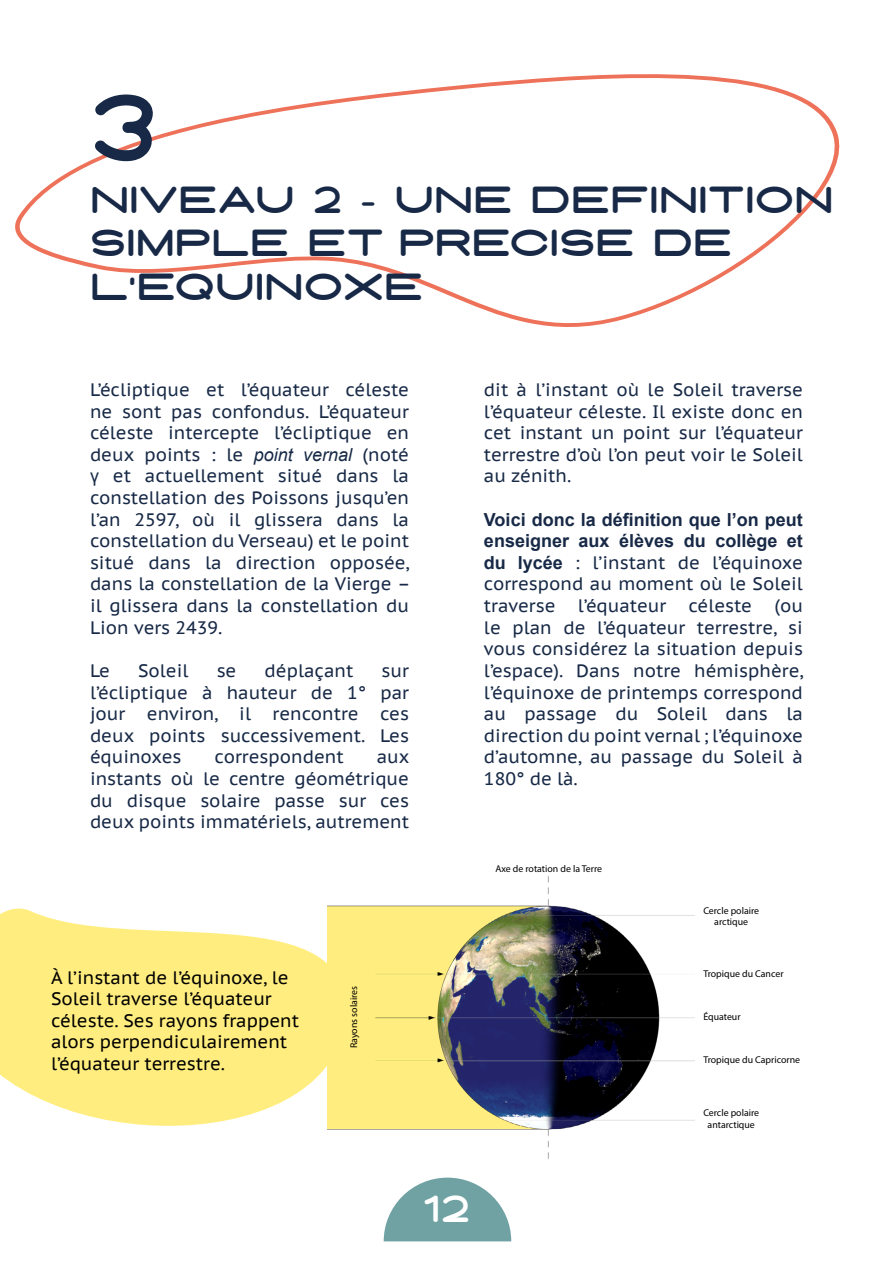
<style>
.page{position:relative;width:893px;height:1263px;background:#fff}
.page>*{position:absolute;margin:0;border:0;box-sizing:border-box;transform-origin:0 0}
.t1{font:90px "Vindemia";color:#172946}
.t2{font:36px "Vindemia";color:#172946}
.t3{font:36px "Vindemia";color:#fff}
.t4{font:18px/21.6px "PT Sans Caption";color:#172946;text-align:justify}
.t5{font:18px/21.6px "PT Sans Caption";color:#000}
.t6{font:700 18px/21.6px "Arial";color:#172946}
.t7{font:9.9px/11.9px "Myriad Pro";color:#000;text-align:center}
.s1{font-family:"Arial";font-style:italic}
.s2{font-family:"Arial"}
.s3{font-family:"Arial";font-weight:700}
</style>
<div class="page">
<svg style="left:384px;top:1177px;width:127px;height:64px"></svg>
<img style="left:348px;top:875px;width:347px;height:284px">
<div style="left:345px;top:991px;width:13px;height:53px;background:#ffee7f"></div>
<svg style="left:15px;top:74px;width:825px;height:253px"></svg>
<svg style="left:0;top:905px;width:348px;height:225px;fill:#ffee7f"></svg>
<h1 class="t1" style="left:90px;top:91px;width:70px">3</h1>
<h2 class="t2" style="left:90px;top:185px;width:127px">NIVEAU</h2>
<h2 class="t2" style="left:313px;top:185px;width:121px">2 - UNE</h2>
<h2 class="t2" style="left:531px;top:185px;width:244px">DEFINITION</h2>
<h2 class="t2" style="left:90px;top:228px;width:34px">SIMPLE</h2>
<h2 class="t2" style="left:307px;top:228px;width:125px">ET PRECISE</h2>
<h2 class="t2" style="left:653px;top:228px;width:39px">DE</h2>
<h2 class="t2" style="left:90px;top:272px;width:83px">L’EQUINOXE</h2>
<p class="t4" style="left:90px;top:378px;width:322px">L’écliptique et l’équateur céleste ne sont pas confondus. L’équateur céleste intercepte l’écliptique en deux points : le <span class="s1">point vernal</span> (noté <span class="s2">γ</span> et actuellement situé dans la constellation des Poissons jusqu’en l’an 2597, où il glissera dans la constellation du Verseau) et le point situé dans la direction opposée, dans la constellation de la Vierge – il glissera dans la constellation du Lion vers 2439.</p>
<p class="t4" style="left:90px;top:659px;width:21px">Le</p>
<p class="t4" style="left:138px;top:659px;width:52px">Soleil</p>
<p class="t4" style="left:217px;top:659px;width:21px">se</p>
<p class="t4" style="left:265px;top:659px;width:90px">déplaçant</p>
<p class="t4" style="left:90px;top:659px;width:320px;text-indent:292px">sur l’écliptique à hauteur de 1° par jour environ, il rencontre ces deux points successivement. Les équinoxes</p>
<p class="t4" style="left:215px;top:746px;width:131px">correspondent</p>
<p class="t4" style="left:90px;top:746px;width:321px;text-indent:287px">aux instants où le centre géométrique du disque solaire passe sur ces deux points immatériels, autrement</p>
<p class="t5" style="left:51px;top:966px;width:250px">À l’instant de l’équinoxe, le<br>Soleil traverse l’équateur céleste. Ses rayons frappent alors perpendiculairement l’équateur terrestre.</p>
<p class="t7" style="left:348px;top:1048px;width:64px;rotate:-90deg">Rayons solaires</p>
<p class="t4" style="left:484px;top:378px;width:320px">dit à l’instant où le Soleil traverse l’équateur céleste. Il existe donc en cet instant un point sur l’équateur terrestre d’où l’on peut voir le Soleil au zénith.</p>
<p class="t6" style="left:484px;top:509px;width:320px">Voici donc la définition que l’on peut enseigner aux élèves du collège et</p>
<p class="t4" style="left:484px;top:551px;width:321px"><span class="s3">du lycée</span> : l’instant de l’équinoxe correspond au moment où le Soleil traverse l’équateur céleste (ou le plan de l’équateur terrestre, si vous considérez la situation depuis l’espace). Dans notre hémisphère, l’équinoxe de printemps correspond au passage du Soleil dans la direction du point vernal ; l’équinoxe d’automne, au passage du Soleil à 180° de là.</p>
<p class="t7" style="left:495px;top:862px;width:108px">Axe de rotation de la Terre</p>
<p class="t7" style="left:703px;top:904px;width:57px">Cercle polaire arctique</p>
<p class="t7" style="left:703px;top:967px;width:82px">Tropique du Cancer</p>
<p class="t7" style="left:703px;top:1010px;width:39px">Équateur</p>
<p class="t7" style="left:703px;top:1054px;width:98px">Tropique du Capricorne</p>
<p class="t7" style="left:703px;top:1107px;width:57px">Cercle polaire antarctique</p>
<h2 class="t3" style="left:423px;top:1194px;width:49px">12</h2>
</div>
